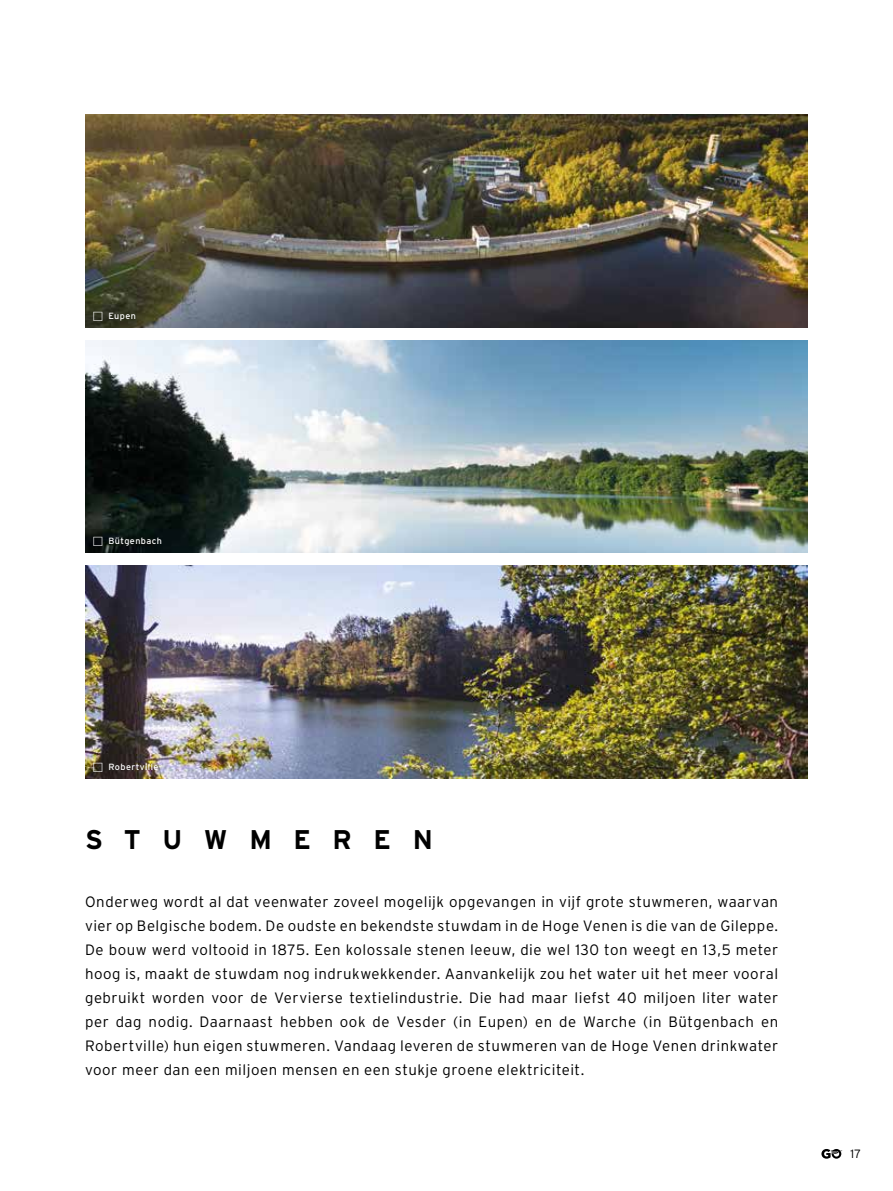
<style>
.page{position:relative;width:893px;height:1191px;background:#fff}
.page>*{position:absolute;margin:0;border:0;box-sizing:border-box;transform-origin:0 0}
.t1{font:700 27px "Interstate";letter-spacing:.8em;color:#000}
.t2{font:300 15px/24px "Interstate";letter-spacing:.035em;color:#000;text-align:justify}
.t3{font:300 12px "Interstate";color:#000}
.t4{font:9px "Interstate";letter-spacing:.045em;color:#fff}
</style>
<div class="page">
<img style="left:85px;top:340px;width:723px;height:213px">
<img style="left:85px;top:115px;width:723px;height:212px">
<img style="left:85px;top:566px;width:723px;height:212px">
<svg style="left:821px;top:1149px;width:22px;height:9px"></svg>
<svg style="left:94px;top:312px;width:9px;height:9px"></svg>
<svg style="left:94px;top:537px;width:9px;height:9px"></svg>
<svg style="left:94px;top:762px;width:9px;height:9px"></svg>
<p class="t4" style="left:108px;top:311px;width:29px">Eupen</p>
<p class="t4" style="left:108px;top:536px;width:55px">Bütgenbach</p>
<p class="t4" style="left:108px;top:761px;width:52px">Robertville</p>
<h1 class="t1" style="left:85px;top:824px;width:349px">STUWMEREN</h1>
<p class="t2" style="left:85px;top:889px;width:695px">Onderweg wordt al dat veenwater zoveel mogelijk opgevangen in vijf grote stuwmeren, waarvan vier op Belgische bodem. De oudste en bekendste stuwdam in de Hoge Venen is die van de Gileppe.<br>De bouw werd voltooid in 1875. Een kolossale stenen leeuw, die wel 130 ton weegt en 13,5 meter hoog is, maakt de stuwdam nog indrukwekkender. Aanvankelijk zou het water uit het meer vooral gebruikt worden voor de Vervierse textielindustrie. Die had maar liefst 40 miljoen liter water per dag nodig. Daarnaast hebben ook de Vesder (in Eupen) en de Warche (in Bütgenbach en Robertville) hun eigen stuwmeren. Vandaag leveren de stuwmeren van de Hoge Venen drinkwater voor meer dan een miljoen mensen en een stukje groene elektriciteit.</p>
<p class="t3" style="left:850px;top:1147px;width:12px">17</p>
</div>
